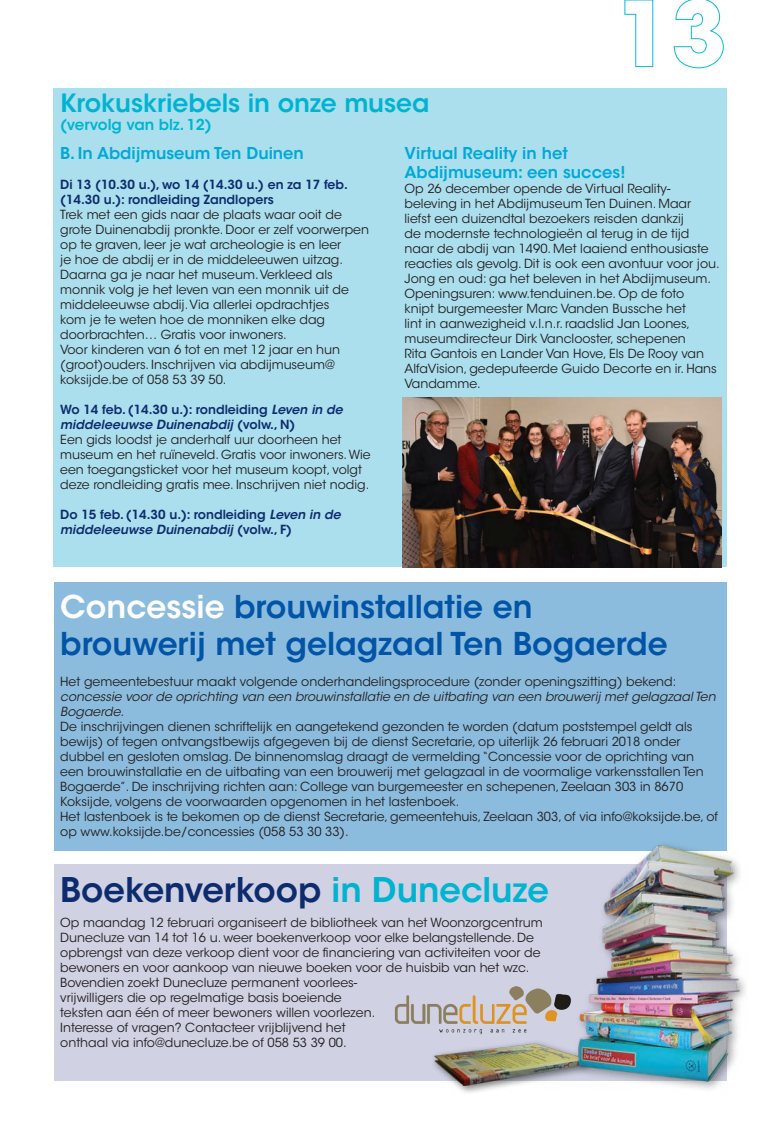
<style>
.page{position:relative;width:780px;height:1134px;background:#fff}
.page>*{position:absolute;margin:0;border:0;box-sizing:border-box;transform-origin:0 0}
.Titels_licht_blauw_i{font:600 33.75px "ITC Avant Garde Std";color:#0d2c6e}
.Titels_licht_blauw_i-2{font:600 31.25px "ITC Avant Garde Std";color:#0154a6}
.Titels_licht_blauw{font:600 25px "ITC Avant Garde Std";color:#00b4d1}
.Body{font:600 16.25px "ITC Avant Garde Std";color:#00a9d8}
.Titels_licht_blauw-2{font:600 15px "ITC Avant Garde Std";color:#00b4d1}
.Body_insprong_2_mm{font:12.5px/15px "ITC Avant Garde Std";color:#231f20}
.Body-2{font:600 12.5px/15px "ITC Avant Garde Std";color:#0d2c6e}
.Body_insprong_2_mm-2{font:italic 12.5px/15px "ITC Avant Garde Std";color:#231f20}
.s1{font-style:italic}
.s2{color:#fff}
.s3{font-style:normal}
.s4{color:#00b4d1}
</style>
<div class="page">
<div style="left:54px;top:582px;width:672px;height:269px;background:#8cbcdd"></div>
<div style="left:54px;top:865px;width:672px;height:216px;background:#d0d1e2"></div>
<div style="left:53px;top:89px;width:673px;height:478px;background:#acdfee"></div>
<img style="left:403px;top:398px;width:318px;height:169px">
<img style="left:394px;top:995px;width:38px;height:29px">
<img style="left:432px;top:842px;width:313px;height:251px">
<svg style="left:624px;top:0;width:29px;height:67px"></svg>
<svg style="left:673px;top:0;width:50px;height:68px"></svg>
<p class="Titels_licht_blauw" style="left:60px;top:87px;width:371px">Krokuskriebels in onze musea</p>
<p class="Titels_licht_blauw-2" style="left:60px;top:115px;width:153px">(vervolg van blz. 12)</p>
<p class="Body" style="left:60px;top:142px;width:245px">B. In Abdijmuseum Ten Duinen</p>
<p class="Body-2" style="left:60px;top:176px;width:289px">Di 13 (10.30 u.), wo 14 (14.30 u.) en za 17 feb. (14.30 u.): rondleiding Zandlopers</p>
<p class="Body_insprong_2_mm" style="left:60px;top:207px;width:310px">Trek met een gids naar de plaats waar ooit de grote Duinenabdij pronkte. Door er zelf voorwerpen op te graven, leer je wat archeologie is en leer<br>je hoe de abdij er in de middeleeuwen uitzag.<br>Daarna ga je naar het museum. Verkleed als monnik volg je het leven van een monnik uit de middeleeuwse abdij. Via allerlei opdrachtjes<br>kom je te weten hoe de monniken elke dag doorbrachten… Gratis voor inwoners.</p>
<p class="Body_insprong_2_mm" style="left:60px;top:342px;width:281px">Voor kinderen van 6 tot en met 12 jaar en hun (groot)ouders. Inschrijven via abdijmuseum@ koksijde.be of 058 53 39 50.</p>
<p class="Body-2" style="left:60px;top:401px;width:284px">Wo 14 feb. (14.30 u.): rondleiding <span class="s1">Leven in de middeleeuwse Duinenabdij</span> (volw., N)</p>
<p class="Body_insprong_2_mm" style="left:60px;top:432px;width:312px">Een gids loodst je anderhalf uur doorheen het museum en het ruïneveld. Gratis voor inwoners. Wie een toegangsticket voor het museum koopt, volgt deze rondleiding gratis mee. Inschrijven niet nodig.</p>
<p class="Body-2" style="left:60px;top:506px;width:282px">Do 15 feb. (14.30 u.): rondleiding <span class="s1">Leven in de middeleeuwse Duinenabdij</span> (volw., F)</p>
<p class="Body" style="left:404px;top:142px;width:165px">Virtual Reality in het</p>
<p class="Body" style="left:404px;top:162px;width:222px">Abdijmuseum: een succes!</p>
<p class="Body_insprong_2_mm" style="left:404px;top:181px;width:317px">Op 26 december opende de Virtual Reality&shy;beleving in het Abdijmuseum Ten Duinen. Maar liefst een duizendtal bezoekers reisden dankzij<br>de modernste technologieën al terug in de tijd naar de abdij van 1490. Met laaiend enthousiaste reacties als gevolg. Dit is ook een avontuur voor jou.<br>Jong en oud: ga het beleven in het Abdijmuseum.<br>Openingsuren: www.tenduinen.be. Op de foto<br>knipt burgemeester Marc Vanden Bussche het<br>lint in aanwezigheid v.l.n.r. raadslid Jan Loones, museumdirecteur Dirk Vanclooster, schepenen<br>Rita Gantois en Lander Van Hove, Els De Rooy van AlfaVision, gedeputeerde Guido Decorte en ir. Hans Vandamme.</p>
<p class="Titels_licht_blauw_i-2" style="left:60px;top:586px;width:473px"><span class="s2">Concessie</span> brouwinstallatie en</p>
<p class="Titels_licht_blauw_i-2" style="left:60px;top:624px;width:609px">brouwerij met gelagzaal Ten Bogaerde</p>
<p class="Body_insprong_2_mm-2" style="left:60px;top:674px;width:657px"><span class="s3">Het gemeentebestuur maakt volgende onderhandelingsprocedure (zonder openingszitting) bekend: </span>concessie voor de oprichting van een brouwinstallatie en de uitbating van een brouwerij met gelagzaal Ten<br>Bogaerde.</p>
<p class="Body_insprong_2_mm" style="left:60px;top:719px;width:645px">De inschrijvingen dienen schriftelijk en aangetekend gezonden te worden (datum poststempel geldt als bewijs) of tegen ontvangstbewijs afgegeven bij de dienst Secretarie, op uiterlijk 26 februari 2018 onder dubbel en gesloten omslag. De binnenomslag draagt de vermelding “Concessie voor de oprichting van een brouwinstallatie en de uitbating van een brouwerij met gelagzaal in de voormalige varkensstallen Ten Bogaerde”. De inschrijving richten aan: College van burgemeester en schepenen, Zeelaan 303 in 8670<br>Koksijde, volgens de voorwaarden opgenomen in het lastenboek.</p>
<p class="Body_insprong_2_mm" style="left:60px;top:809px;width:659px">Het lastenboek is te bekomen op de dienst Secretarie, gemeentehuis, Zeelaan 303, of via info@koksijde.be, of op www.koksijde.be/concessies (058 53 30 33).</p>
<p class="Titels_licht_blauw_i" style="left:60px;top:868px;width:490px">Boekenverkoop <span class="s4">in Dunecluze</span></p>
<p class="Body_insprong_2_mm" style="left:60px;top:915px;width:484px">Op maandag 12 februari organiseert de bibliotheek van het Woonzorgcentrum Dunecluze van 14 tot 16 u. weer boekenverkoop voor elke belangstellende. De opbrengst van deze verkoop dient voor de financiering van activiteiten voor de bewoners en voor aankoop van nieuwe boeken voor de huisbib van het wzc.</p>
<p class="Body_insprong_2_mm" style="left:60px;top:975px;width:316px">Bovendien zoekt Dunecluze permanent voorlees&shy;vrijwilligers die op regelmatige basis boeiende teksten aan één of meer bewoners willen voorlezen.<br>Interesse of vragen? Contacteer vrijblijvend het onthaal via info@dunecluze.be of 058 53 39 00.</p>
</div>
